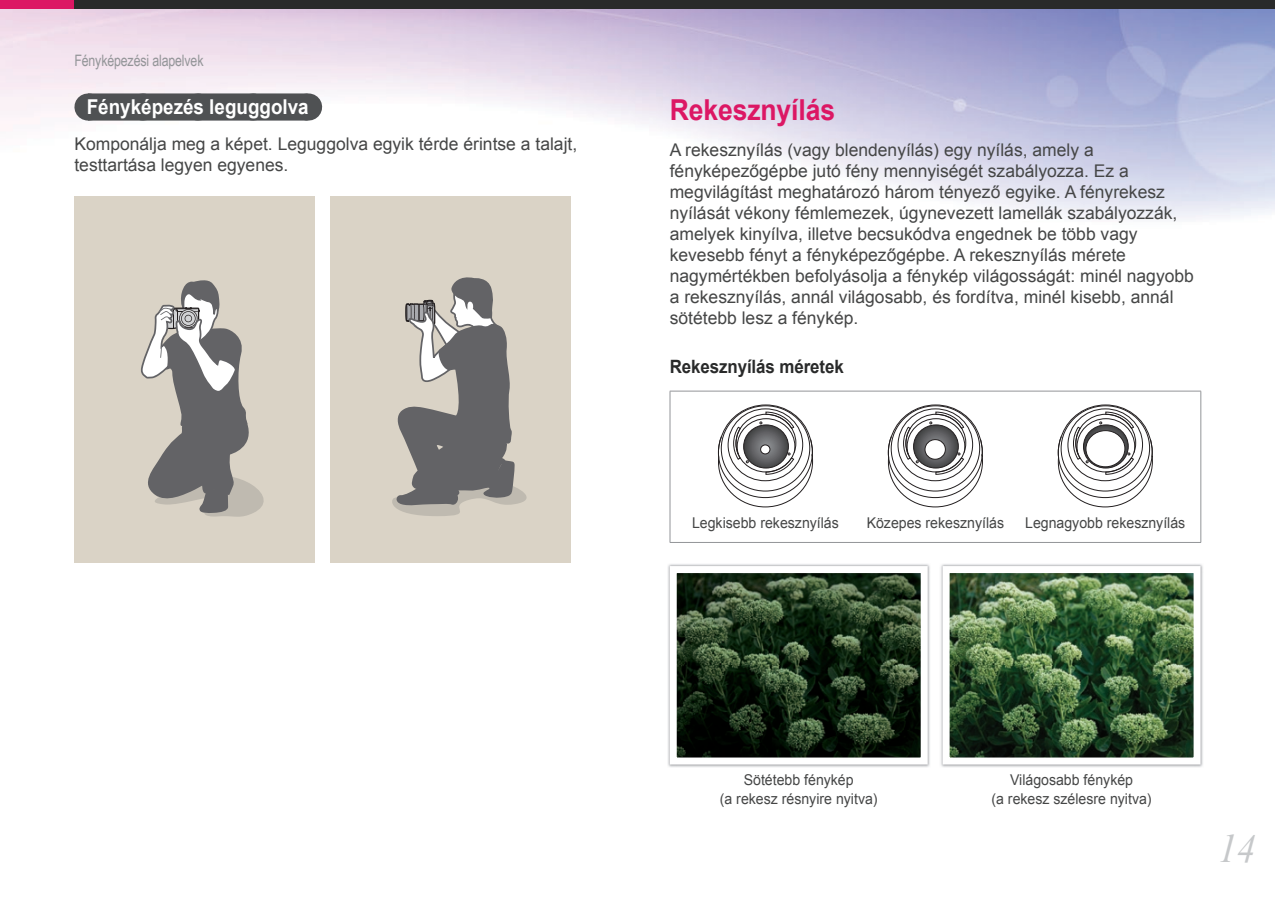
<style>
.page{position:relative;width:1275px;height:903px;background:#fff}
.page>*{position:absolute;margin:0;border:0;box-sizing:border-box;transform-origin:0 0}
.t1{font:italic 40.25px "Times New Roman";color:#c6c8ca;scale:.95 1}
.t2{font:700 28.88px "Arial";letter-spacing:-.005em;color:#dc1764;scale:.92 1}
.t3{font:700 20.47px "Arial";color:#fff;scale:.92 1}
.t4{font:700 18.38px "Arial";letter-spacing:-.005em;color:#292a2a;scale:.92 1}
.t5{font:17.5px/21px "Arial";color:#454646}
.t6{font:15.75px "Arial Narrow";letter-spacing:-.01em;color:#939598;scale:.96 1}
.t7{font:14.88px/19.2px "Arial";color:#454646;text-align:center;scale:.95 1}
</style>
<div class="page">
<img style="left:0;top:9px;width:1275px;height:209px">
<div style="left:0;top:0;width:74px;height:9px;background:#dc1764"></div>
<div style="left:74px;top:0;width:1201px;height:9px;background:#292a2a"></div>
<div style="left:88px;top:93px;width:220px;height:28px;background:#4f5153"></div>
<svg style="left:143px;top:93px;width:137px;height:28px"></svg>
<svg style="left:308px;top:93px;width:1px;height:28px"></svg>
<div style="left:74px;top:197px;width:241px;height:366px;background:#dad3c6"></div>
<svg style="left:140px;top:280px;width:124px;height:237px"></svg>
<div style="left:330px;top:197px;width:241px;height:366px;background:#dad3c6"></div>
<svg style="left:392px;top:277px;width:135px;height:239px"></svg>
<hr style="left:670px;top:391px;width:531px;height:1px;background:#939598">
<hr style="left:670px;top:391px;width:1px;height:151px;background:#939598">
<hr style="left:1200px;top:391px;width:1px;height:151px;background:#939598">
<hr style="left:670px;top:542px;width:531px;height:1px;background:#939598">
<svg style="left:718px;top:404px;width:95px;height:103px"></svg>
<svg style="left:888px;top:404px;width:95px;height:103px"></svg>
<svg style="left:913px;top:425px;width:45px;height:43px"></svg>
<div style="left:913px;top:424px;width:46px;height:44px;border:1px solid #231f20;border-radius:50%"></div>
<div style="left:925px;top:440px;width:20px;height:19px;background:#fff;border-radius:50%"></div>
<div style="left:925px;top:439px;width:21px;height:20px;border:1px solid #231f20;border-radius:50%"></div>
<svg style="left:1058px;top:404px;width:95px;height:103px"></svg>
<svg style="left:1083px;top:425px;width:45px;height:43px"></svg>
<div style="left:1083px;top:424px;width:45px;height:44px;border:1px solid #231f20;border-radius:50%"></div>
<div style="left:1086px;top:431px;width:39px;height:36px;background:#fff;border-radius:50%"></div>
<div style="left:1086px;top:430px;width:39px;height:37px;border:1px solid #231f20;border-radius:50%"></div>
<svg style="left:668px;top:564px;width:262px;height:203px;background:#3f4e3d"></svg>
<svg style="left:941px;top:564px;width:262px;height:203px;background:#597455"></svg>
<p class="t6" style="left:74px;top:51px;width:136px">Fényképezési alapelvek</p>
<p class="t3" style="left:87px;top:96px;width:243px">Fényképezés leguggolva</p>
<p class="t5" style="left:74px;top:133px;width:504px">Komponálja meg a képet. Leguggolva egyik térde érintse a talajt, testtartása legyen egyenes.</p>
<h2 class="t2" style="left:670px;top:94px;width:181px">Rekesznyílás</h2>
<p class="t5" style="left:670px;top:140px;width:526px">A rekesznyílás (vagy blendenyílás) egy nyílás, amely a fényképezőgépbe jutó fény mennyiségét szabályozza. Ez a megvilágítást meghatározó három tényező egyike. A fényrekesz nyílását vékony fémlemezek, úgynevezett lamellák szabályozzák, amelyek kinyílva, illetve becsukódva engednek be több vagy kevesebb fényt a fényképezőgépbe. A rekesznyílás mérete nagymértékben befolyásolja a fénykép világosságát: minél nagyobb a rekesznyílás, annál világosabb, és fordítva, minél kisebb, annál sötétebb lesz a fénykép.</p>
<p class="t4" style="left:670px;top:357px;width:191px">Rekesznyílás méretek</p>
<p class="t7" style="left:692px;top:513px;width:156px">Legkisebb rekesznyílás</p>
<p class="t7" style="left:867px;top:513px;width:146px">Közepes rekesznyílás</p>
<p class="t7" style="left:1025px;top:513px;width:170px">Legnagyobb rekesznyílás</p>
<p class="t7" style="left:720px;top:770px;width:168px">Sötétebb fénykép<br>(a rekesz résnyire nyitva)</p>
<p class="t7" style="left:991px;top:770px;width:170px">Világosabb fénykép<br>(a rekesz szélesre nyitva)</p>
<h1 class="t1" style="left:1218px;top:826px;width:41px">14</h1>
</div>
